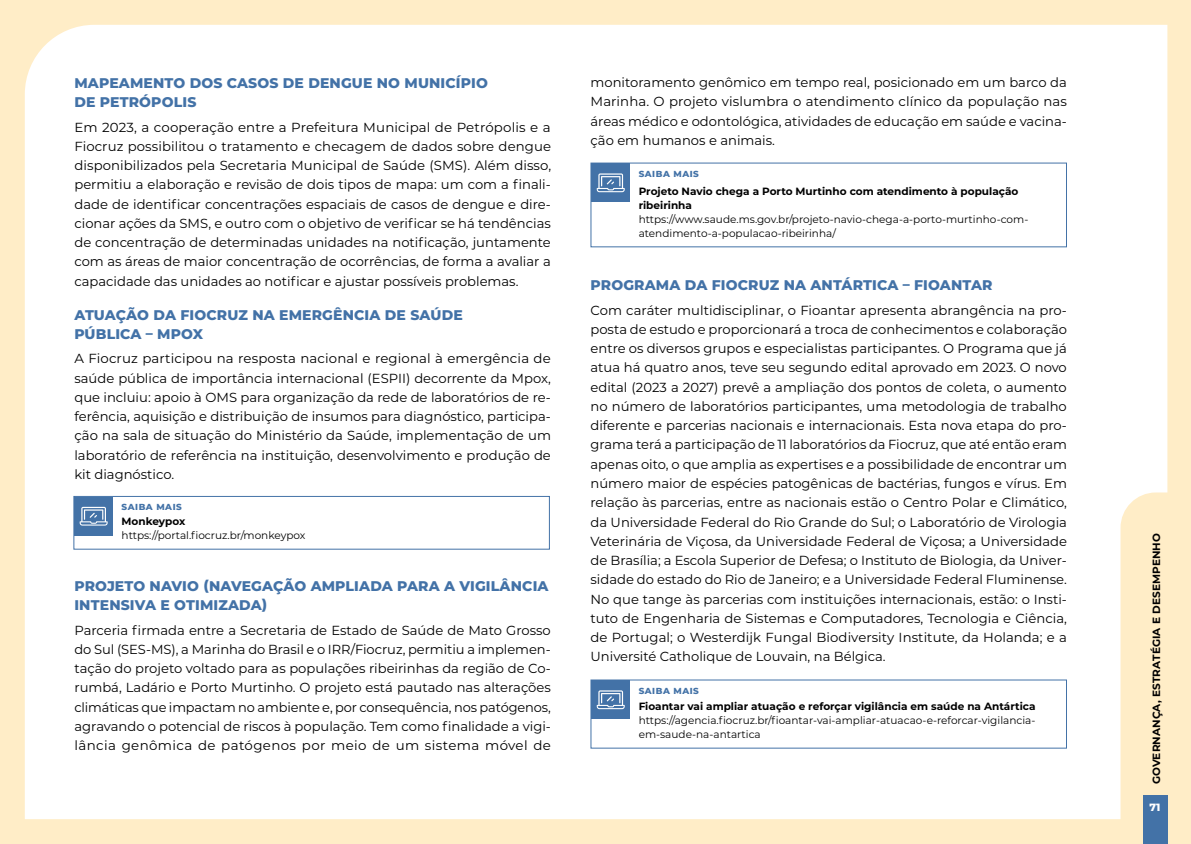
<style>
.page{position:relative;width:1191px;height:844px;background:#fff}
.page>*{position:absolute;margin:0;border:0;box-sizing:border-box;transform-origin:0 0}
.t1{font:800 14px/19.2px "Montserrat";letter-spacing:.01em;color:#4372a7}
.t2{font:13.12px/19.2px "Montserrat";color:#000;text-align:justify}
.t3{font:10.5px/14px "Montserrat";color:#000}
.t4{font:700 10.5px/14px "Montserrat";color:#000}
.t5{font:800 10.5px "Montserrat";color:#fff}
.t6{font:800 8.75px "Montserrat";letter-spacing:.06em;color:#4372a7}
</style>
<div class="page">
<div style="left:0;top:0;width:1191px;height:843px;background:#ffedc7"></div>
<div style="left:25px;top:25px;width:1142px;height:794px;background:#fff"></div>
<svg style="left:1120px;top:492px;width:48px;height:351px"></svg>
<div style="left:1143px;top:795px;width:24px;height:48px;background:#4372a7"></div>
<div style="left:73px;top:496px;width:477px;height:53px;border:1px solid #4372a7"></div>
<div style="left:74px;top:496px;width:39px;height:39px;background:#4372a7"></div>
<svg style="left:80px;top:506px;width:28px;height:19px"></svg>
<div style="left:591px;top:163px;width:39px;height:39px;background:#4372a7"></div>
<svg style="left:597px;top:173px;width:28px;height:19px"></svg>
<div style="left:591px;top:680px;width:39px;height:39px;background:#4372a7"></div>
<svg style="left:597px;top:690px;width:28px;height:19px"></svg>
<p class="t1" style="left:74px;top:73px;width:415px">MAPEAMENTO DOS CASOS DE DENGUE NO MUNICÍPIO<br>DE PETRÓPOLIS</p>
<p class="t2" style="left:74px;top:117px;width:478px">Em 2023, a cooperação entre a Prefeitura Municipal de Petrópolis e a Fiocruz possibilitou o tratamento e checagem de dados sobre dengue disponibilizados pela Secretaria Municipal de Saúde (SMS). Além disso, permitiu a elaboração e revisão de dois tipos de mapa: um com a finali&shy;dade de identificar concentrações espaciais de casos de dengue e dire&shy;cionar ações da SMS, e outro com o objetivo de verificar se há tendências de concentração de determinadas unidades na notificação, juntamente com as áreas de maior concentração de ocorrências, de forma a avaliar a capacidade das unidades ao notificar e ajustar possíveis problemas.</p>
<p class="t1" style="left:74px;top:304px;width:390px">ATUAÇÃO DA FIOCRUZ NA EMERGÊNCIA DE SAÚDE<br>PÚBLICA – MPOX</p>
<p class="t2" style="left:74px;top:348px;width:478px">A Fiocruz participou na resposta nacional e regional à emergência de saúde pública de importância internacional (ESPII) decorrente da Mpox, que incluiu: apoio à OMS para organização da rede de laboratórios de re&shy;ferência, aquisição e distribuição de insumos para diagnóstico, participa&shy;ção na sala de situação do Ministério da Saúde, implementação de um laboratório de referência na instituição, desenvolvimento e produção de kit diagnóstico.</p>
<p class="t6" style="left:122px;top:500px;width:62px">SAIBA MAIS</p>
<p class="t4" style="left:122px;top:514px;width:65px">Monkeypox</p>
<p class="t3" style="left:122px;top:528px;width:185px">https://portal.fiocruz.br/monkeypox</p>
<p class="t1" style="left:74px;top:575px;width:475px">PROJETO NAVIO (NAVEGAÇÃO AMPLIADA PARA A VIGILÂNCIA<br>INTENSIVA E OTIMIZADA)</p>
<p class="t2" style="left:74px;top:619px;width:478px">Parceria firmada entre a Secretaria de Estado de Saúde de Mato Grosso do Sul (SES-MS), a Marinha do Brasil e o IRR/Fiocruz, permitiu a implemen&shy;tação do projeto voltado para as populações ribeirinhas da região de Co&shy;rumbá, Ladário e Porto Murtinho. O projeto está pautado nas alterações climáticas que impactam no ambiente e, por consequência, nos patógenos, agravando o potencial de riscos à população. Tem como finalidade a vigi&shy;lância genômica de patógenos por meio de um sistema móvel de</p>
<p class="t2" style="left:590px;top:72px;width:478px">monitoramento genômico em tempo real, posicionado em um barco da Marinha. O projeto vislumbra o atendimento clínico da população nas áreas médico e odontológica, atividades de educação em saúde e vacina&shy;ção em humanos e animais.</p>
<p class="t6" style="left:638px;top:167px;width:62px">SAIBA MAIS</p>
<p class="t4" style="left:638px;top:183px;width:381px">Projeto Navio chega a Porto Murtinho com atendimento à população ribeirinha</p>
<p class="t3" style="left:638px;top:212px;width:391px">https://www.saude.ms.gov.br/projeto-navio-chega-a-porto-murtinho-com&shy;atendimento-a-populacao-ribeirinha/</p>
<p class="t1" style="left:590px;top:275px;width:403px">PROGRAMA DA FIOCRUZ NA ANTÁRTICA – FIOANTAR</p>
<p class="t2" style="left:590px;top:300px;width:478px">Com caráter multidisciplinar, o Fioantar apresenta abrangência na pro&shy;posta de estudo e proporcionará a troca de conhecimentos e colaboração entre os diversos grupos e especialistas participantes. O Programa que já atua há quatro anos, teve seu segundo edital aprovado em 2023. O novo edital (2023 a 2027) prevê a ampliação dos pontos de coleta, o aumento no número de laboratórios participantes, uma metodologia de trabalho diferente e parcerias nacionais e internacionais. Esta nova etapa do pro&shy;grama terá a participação de 11 laboratórios da Fiocruz, que até então eram apenas oito, o que amplia as expertises e a possibilidade de encontrar um número maior de espécies patogênicas de bactérias, fungos e vírus. Em relação às parcerias, entre as nacionais estão o Centro Polar e Climático, da Universidade Federal do Rio Grande do Sul; o Laboratório de Virologia Veterinária de Viçosa, da Universidade Federal de Viçosa; a Universidade de Brasília; a Escola Superior de Defesa; o Instituto de Biologia, da Univer&shy;sidade do estado do Rio de Janeiro; e a Universidade Federal Fluminense.<br>No que tange às parcerias com instituições internacionais, estão: o Insti&shy;tuto de Engenharia de Sistemas e Computadores, Tecnologia e Ciência, de Portugal; o Westerdijk Fungal Biodiversity Institute, da Holanda; e a Université Catholique de Louvain, na Bélgica.</p>
<p class="t4" style="left:638px;top:698px;width:398px">Fioantar vai ampliar atuação e reforçar vigilância em saúde na Antártica</p>
<p class="t3" style="left:638px;top:712px;width:398px">https://agencia.fiocruz.br/fioantar-vai-ampliar-atuacao-e-reforcar-vigilancia&shy;em-saude-na-antartica</p>
<p class="t6" style="left:638px;top:683px;width:62px">SAIBA MAIS</p>
<p class="t4" style="left:1148px;top:784px;width:252px;rotate:-90deg">GOVERNANÇA, ESTRATÉGIA E DESEMPENHO</p>
<p class="t5" style="left:1149px;top:799px;width:12px">71</p>
</div>
